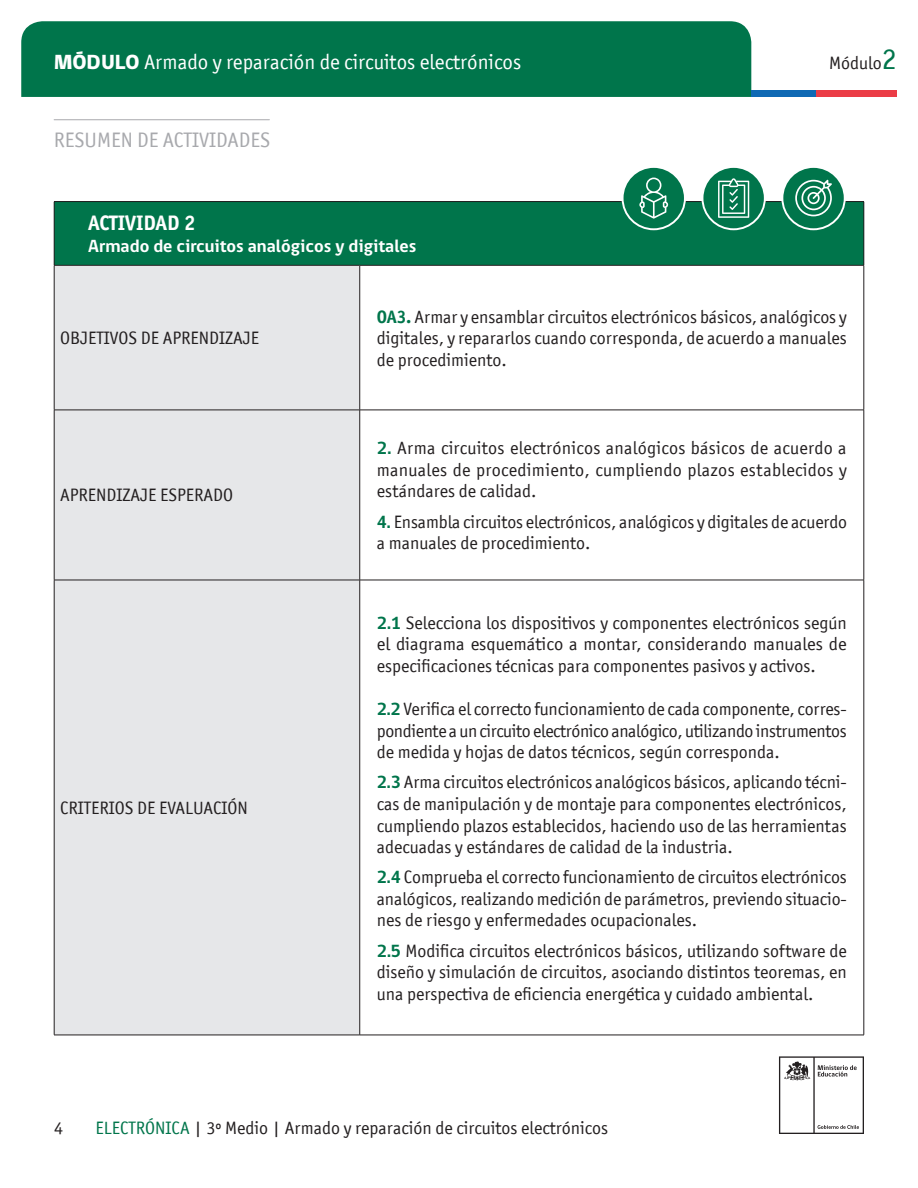
<style>
.page{position:relative;width:918px;height:1188px;background:#fff}
.page>*{position:absolute;margin:0;border:0;box-sizing:border-box;transform-origin:0 0}
.t1{font:21px "Officina San ITC";color:#fff}
.t2{font:21px "Officina San ITC";color:#a8a9ad}
.t3{font:700 21px "Officina San ITC";color:#fff}
.t4{font:18px/21.6px "Officina San ITC";color:#231f20;text-align:justify}
.t5{font:700 18px "gob CL";color:#fff}
.s1{font-family:"gob CL";font-weight:800}
.s2{font-size:30px;color:#00754b}
.s3{font-weight:700;color:#00754b}
.s4{font-family:"gob CL";font-weight:700;color:#00754b}
.s5{color:#00754b}
</style>
<div class="page">
<svg style="left:779px;top:1056px;width:85px;height:78px"></svg>
<div style="left:21px;top:21px;width:730px;height:76px;background:#00754b"></div>
<div style="left:751px;top:90px;width:65px;height:7px;background:#0f69b4"></div>
<div style="left:816px;top:90px;width:81px;height:7px;background:#eb3c46"></div>
<hr style="left:54px;top:119px;width:215px;height:1px;background:#a8a9ad">
<div style="left:54px;top:202px;width:810px;height:63px;background:#00754b"></div>
<div style="left:55px;top:266px;width:304px;height:769px;background:#e6e7e9"></div>
<hr style="left:864px;top:202px;width:1px;height:63px;background:#231f20">
<hr style="left:54px;top:580px;width:306px;height:1px;background:#231f20">
<hr style="left:360px;top:580px;width:504px;height:1px;background:#231f20">
<hr style="left:54px;top:1035px;width:306px;height:1px;background:#231f20">
<hr style="left:360px;top:1035px;width:504px;height:1px;background:#231f20">
<hr style="left:359px;top:266px;width:1px;height:144px;background:#231f20">
<hr style="left:359px;top:410px;width:1px;height:170px;background:#231f20">
<hr style="left:359px;top:580px;width:1px;height:455px;background:#231f20">
<hr style="left:54px;top:201px;width:306px;height:1px;background:#231f20">
<hr style="left:54px;top:202px;width:1px;height:63px;background:#231f20">
<hr style="left:360px;top:201px;width:504px;height:1px;background:#231f20">
<hr style="left:54px;top:265px;width:306px;height:1px;background:#231f20">
<hr style="left:54px;top:266px;width:1px;height:144px;background:#231f20">
<hr style="left:360px;top:265px;width:504px;height:1px;background:#231f20">
<hr style="left:864px;top:266px;width:1px;height:144px;background:#231f20">
<hr style="left:54px;top:410px;width:306px;height:1px;background:#231f20">
<hr style="left:54px;top:410px;width:1px;height:170px;background:#231f20">
<hr style="left:360px;top:410px;width:504px;height:1px;background:#231f20">
<hr style="left:864px;top:410px;width:1px;height:170px;background:#231f20">
<hr style="left:54px;top:580px;width:1px;height:455px;background:#231f20">
<hr style="left:864px;top:580px;width:1px;height:455px;background:#231f20">
<div style="left:782px;top:167px;width:63px;height:62px;background:#00754b;border-radius:50%"></div>
<div style="left:781px;top:166px;width:65px;height:64px;border:2px solid #fff;border-radius:50%"></div>
<svg style="left:795px;top:180px;width:37px;height:36px"></svg>
<div style="left:623px;top:167px;width:62px;height:62px;background:#00754b;border-radius:50%"></div>
<div style="left:622px;top:166px;width:64px;height:64px;border:2px solid #fff;border-radius:50%"></div>
<svg style="left:639px;top:178px;width:29px;height:41px"></svg>
<div style="left:702px;top:167px;width:63px;height:62px;background:#00754b;border-radius:50%"></div>
<div style="left:701px;top:166px;width:65px;height:64px;border:2px solid #fff;border-radius:50%"></div>
<svg style="left:718px;top:178px;width:31px;height:40px"></svg>
<p class="t1" style="left:54px;top:50px;width:469px"><span class="s1">MÓDULO</span> Armado y reparación de circuitos electrónicos</p>
<p class="t4" style="left:829px;top:52px;width:69px">Módulo<span class="s2">2</span></p>
<p class="t2" style="left:54px;top:127px;width:218px">RESUMEN DE ACTIVIDADES</p>
<p class="t3" style="left:88px;top:210px;width:109px">ACTIVIDAD 2</p>
<p class="t5" style="left:88px;top:234px;width:330px">Armado de circuitos analógicos y digitales</p>
<p class="t4" style="left:60px;top:327px;width:200px">OBJETIVOS DE APRENDIZAJE</p>
<p class="t4" style="left:60px;top:484px;width:175px">APRENDIZAJE ESPERADO</p>
<p class="t4" style="left:60px;top:797px;width:189px">CRITERIOS DE EVALUACIÓN</p>
<p class="t4" style="left:377px;top:306px;width:472px"><span class="s3">OA3.</span> Armar y ensamblar circuitos electrónicos básicos, analógicos y digitales, y repararlos cuando corresponda, de acuerdo a manuales de procedimiento.</p>
<p class="t4" style="left:377px;top:437px;width:472px"><span class="s4">2.</span> Arma circuitos electrónicos analógicos básicos de acuerdo a manuales de procedimiento, cumpliendo plazos establecidos y estándares de calidad.</p>
<p class="t4" style="left:377px;top:511px;width:472px"><span class="s4">4.</span> Ensambla circuitos electrónicos, analógicos y digitales de acuerdo a manuales de procedimiento.</p>
<p class="t4" style="left:377px;top:612px;width:472px"><span class="s4">2.1</span> Selecciona los dispositivos y componentes electrónicos según el diagrama esquemático a montar, considerando manuales de</p>
<p class="t4" style="left:377px;top:655px;width:441px">especificaciones técnicas para componentes pasivos y activos.</p>
<p class="t4" style="left:377px;top:698px;width:472px"><span class="s4">2.2</span> Verifica el correcto funcionamiento de cada componente, corres&shy;pondiente a un circuito electrónico analógico, utilizando instrumentos de medida y hojas de datos técnicos, según corresponda.</p>
<p class="t4" style="left:377px;top:771px;width:472px"><span class="s4">2.3</span> Arma circuitos electrónicos analógicos básicos, aplicando técni&shy;cas de manipulación y de montaje para componentes electrónicos, cumpliendo plazos establecidos, haciendo uso de las herramientas adecuadas y estándares de calidad de la industria.</p>
<p class="t4" style="left:377px;top:866px;width:472px"><span class="s4">2.4</span> Comprueba el correcto funcionamiento de circuitos electrónicos analógicos, realizando medición de parámetros, previendo situacio&shy;nes de riesgo y enfermedades ocupacionales.</p>
<p class="t4" style="left:377px;top:940px;width:472px"><span class="s4">2.5</span> Modifica circuitos electrónicos básicos, utilizando software de diseño y simulación de circuitos, asociando distintos teoremas, en una perspectiva de eficiencia energética y cuidado ambiental.</p>
<p class="t4" style="left:54px;top:1117px;width:10px">4</p>
<p class="t4" style="left:95px;top:1117px;width:514px"><span class="s5">ELECTRÓNICA</span> | 3º Medio | Armado y reparación de circuitos electrónicos</p>
</div>
